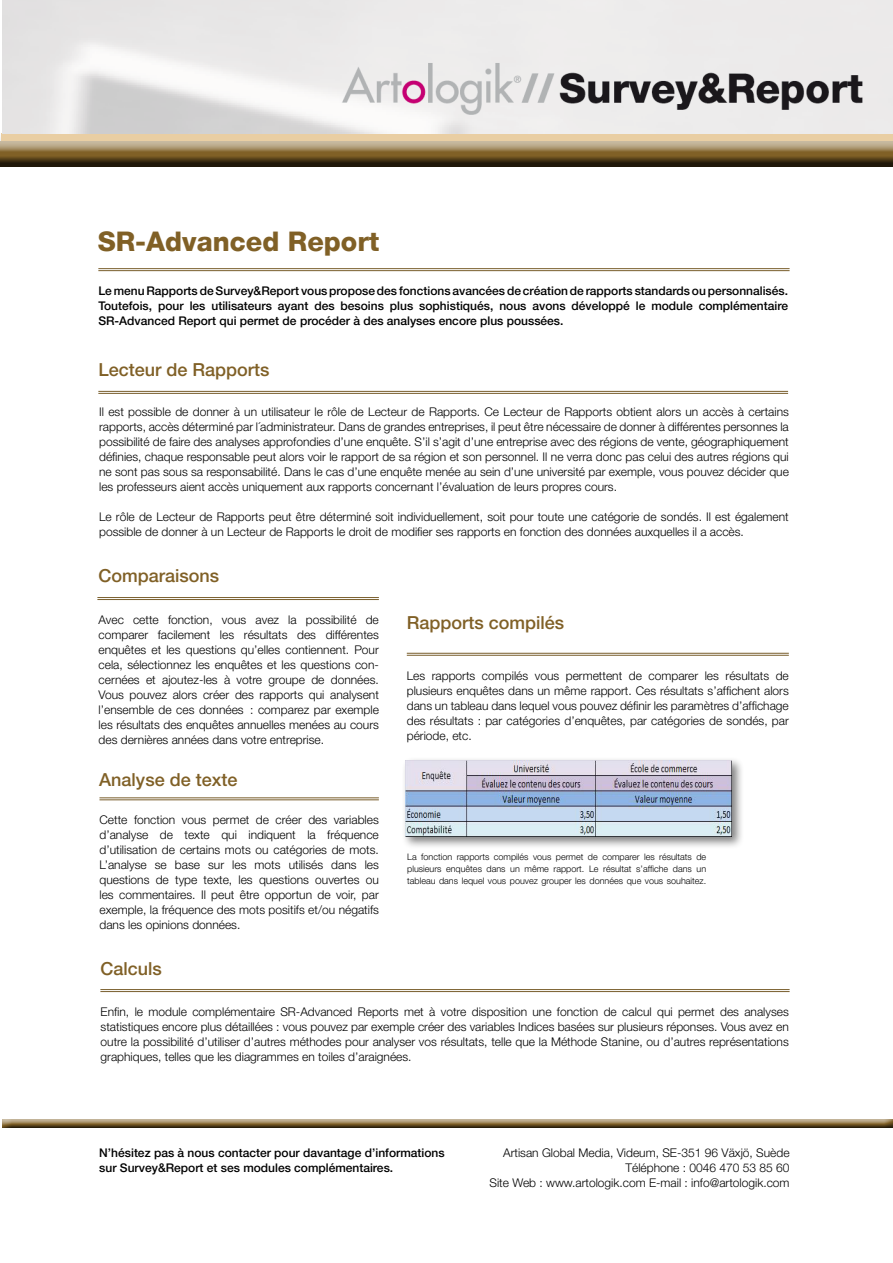
<style>
.page{position:relative;width:893px;height:1263px;background:#fff}
.page>*{position:absolute;margin:0;border:0;box-sizing:border-box;transform-origin:0 0}
.t1{font:800 27px "Helvetica Neue";color:#806026}
.t2{font:500 18px "Helvetica Neue";color:#806026}
.t3{font:300 12px/15px "Helvetica Neue";color:#000;text-align:justify}
.t4{font:500 12px/15px "Helvetica Neue";color:#000;text-align:justify}
.t5{font:300 9px/12px "Helvetica Neue";color:#000;text-align:justify}
.s1{color:#fff}
</style>
<div class="page">
<div style="left:0;top:1112px;width:893px;height:18px;background:#000;opacity:.75"></div>
<div style="left:0;top:132px;width:893px;height:36px;background:#fff;opacity:.75"></div>
<div style="left:0;top:134px;width:893px;height:34px;background:#000;opacity:.75"></div>
<hr style="left:98px;top:268px;width:692px;height:1px;background:#795e2c">
<hr style="left:98px;top:270px;width:692px;height:1px;background:#795e2c">
<hr style="left:98px;top:391px;width:690px;height:1px;background:#795e2c">
<hr style="left:98px;top:393px;width:690px;height:1px;background:#795e2c">
<hr style="left:97px;top:597px;width:282px;height:1px;background:#795e2c">
<hr style="left:97px;top:599px;width:282px;height:1px;background:#795e2c">
<hr style="left:100px;top:989px;width:690px;height:1px;background:#795e2c">
<hr style="left:100px;top:991px;width:690px;height:1px;background:#795e2c">
<hr style="left:99px;top:797px;width:280px;height:1px;background:#795e2c">
<hr style="left:99px;top:799px;width:280px;height:1px;background:#795e2c">
<hr style="left:407px;top:653px;width:382px;height:1px;background:#795e2c">
<hr style="left:407px;top:655px;width:382px;height:1px;background:#795e2c">
<img style="left:2px;top:0;width:891px;height:133px">
<div style="left:401px;top:756px;width:343px;height:93px;background:#000;opacity:.5"></div>
<img style="left:406px;top:760px;width:326px;height:76px">
<h1 class="t1" style="left:98px;top:229px;width:283px">SR-Advanced Report</h1>
<p class="t4" style="left:98px;top:283px;width:691px">Le menu Rapports de Survey&amp;Report vous propose des fonctions avancées de création de rapports standards ou personnalisés.<br>Toutefois, pour les utilisateurs ayant des besoins plus sophistiqués, nous avons développé le module complémentaire SR-Advanced Report qui permet de procéder à des analyses encore plus poussées.</p>
<h2 class="t2" style="left:98px;top:359px;width:173px">Lecteur de Rapports</h2>
<p class="t3" style="left:99px;top:404px;width:691px">Il est possible de donner à un utilisateur le rôle de Lecteur de Rapports. Ce Lecteur de Rapports obtient alors un accès à certains rapports, accès déterminé par l´administrateur. Dans de grandes entreprises, il peut être nécessaire de donner à différentes personnes la possibilité de faire des analyses approfondies d’une enquête. S’il s’agit d’une entreprise avec des régions de vente, géographiquement définies, chaque responsable peut alors voir le rapport de sa région et son personnel. Il ne verra donc pas celui des autres régions qui ne sont pas sous sa responsabilité. Dans le cas d’une enquête menée au sein d’une université par exemple, vous pouvez décider que les professeurs aient accès uniquement aux rapports concernant l’évaluation de leurs propres cours.</p>
<p class="t3" style="left:99px;top:509px;width:691px">Le rôle de Lecteur de Rapports peut être déterminé soit individuellement, soit pour toute une catégorie de sondés. Il est également possible de donner à un Lecteur de Rapports le droit de modifier ses rapports en fonction des données auxquelles il a accès.</p>
<h2 class="t2" style="left:99px;top:565px;width:122px">Comparaisons</h2>
<p class="t3" style="left:99px;top:612px;width:282px">Avec cette fonction, vous avez la possibilité de comparer facilement les résultats des différentes enquêtes et les questions qu’elles contiennent. Pour cela, sélectionnez les enquêtes et les questions con&shy;cernées et ajoutez-les à votre groupe de données.<br>Vous pouvez alors créer des rapports qui analysent l’ensemble de ces données<span class="s1">n</span>: comparez par exemple les résultats des enquêtes annuelles menées au cours des dernières années dans votre entreprise.</p>
<h2 class="t2" style="left:99px;top:769px;width:140px">Analyse de texte</h2>
<p class="t3" style="left:99px;top:812px;width:281px">Cette fonction vous permet de créer des variables d’analyse de texte qui indiquent la fréquence d’utilisation de certains mots ou catégories de mots.<br>L’analyse se base sur les mots utilisés dans les questions de type texte, les questions ouvertes ou les commentaires. Il peut être opportun de voir, par exemple, la fréquence des mots positifs et/ou négatifs dans les opinions données.</p>
<h2 class="t2" style="left:100px;top:958px;width:63px">Calculs</h2>
<h2 class="t2" style="left:407px;top:612px;width:159px">Rapports compilés</h2>
<p class="t3" style="left:407px;top:668px;width:384px">Les rapports compilés vous permettent de comparer les résultats de plusieurs enquêtes dans un même rapport. Ces résultats s’affichent alors dans un tableau dans lequel vous pouvez définir les paramètres d’affichage des résultats : par catégories d’enquêtes, par catégories de sondés, par période, etc.</p>
<p class="t5" style="left:407px;top:850px;width:301px">La fonction rapports compilés vous permet de comparer les résultats de plusieurs enquêtes dans un même rapport. Le résultat s’affiche dans un tableau dans lequel vous pouvez grouper les données que vous souhaitez.</p>
<p class="t3" style="left:101px;top:1004px;width:690px">Enfin, le module complémentaire SR-Advanced Reports met à votre disposition une fonction de calcul qui permet des analyses statistiques encore plus détaillées : vous pouvez par exemple créer des variables Indices basées sur plusieurs réponses. Vous avez en outre la possibilité d’utiliser d’autres méthodes pour analyser vos résultats, telle que la Méthode Stanine, ou d’autres représentations graphiques, telles que les diagrammes en toiles d’araignées.</p>
<p class="t4" style="left:99px;top:1145px;width:347px">N’hésitez pas à nous contacter pour davantage d’informations sur Survey&amp;Report et ses modules complémentaires.</p>
<p class="t3" style="left:489px;top:1145px;width:302px;text-align:right">Artisan Global Media, Videum, SE-351 96 Växjö, Suède<br>Téléphone : 0046 470 53 85 60<br>Site Web : www.artologik.com E-mail : info@artologik.com</p>
</div>
